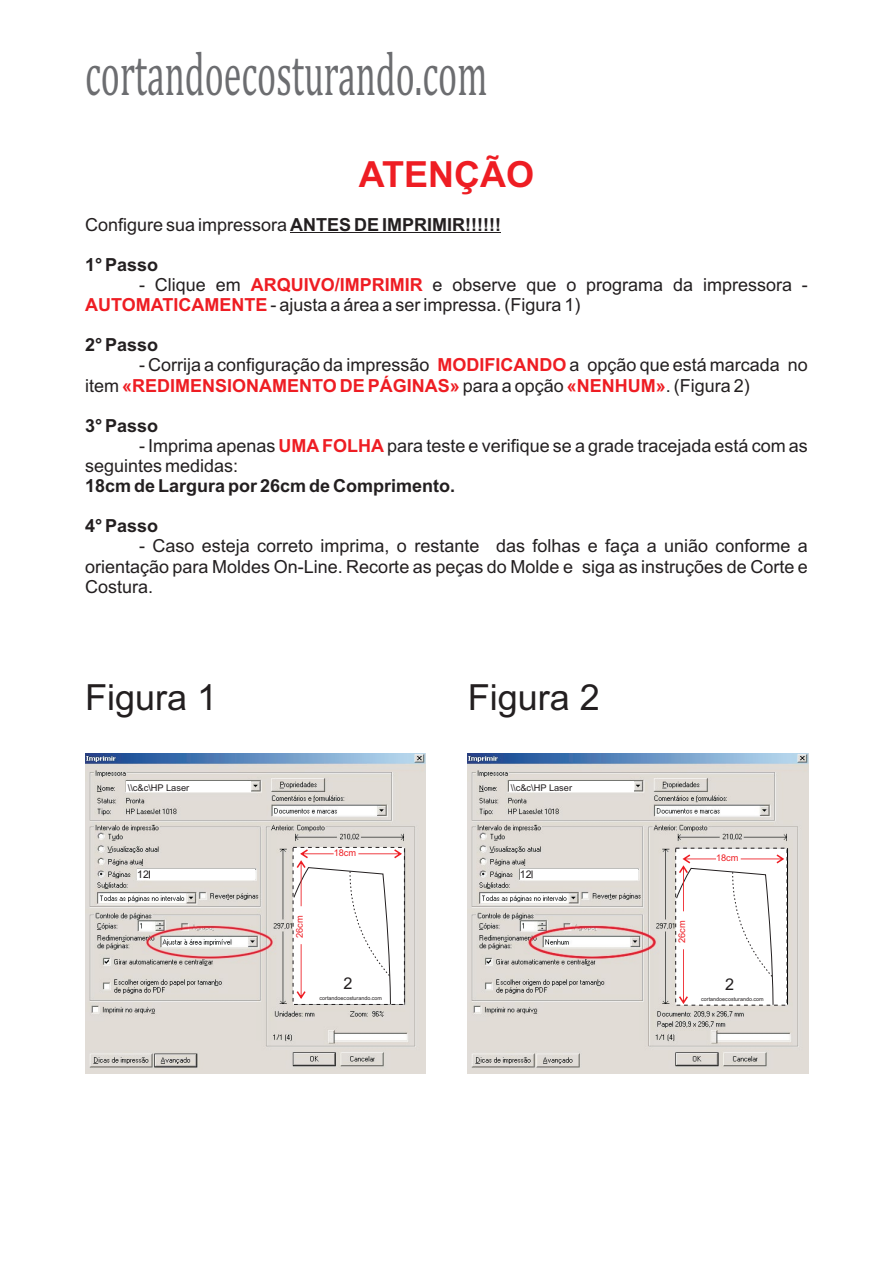
<style>
.page{position:relative;width:893px;height:1263px;background:#fff}
.page>*{position:absolute;margin:0;border:0;box-sizing:border-box;transform-origin:0 0}
.t1{font:61.8px "Cambria";color:#6c6d70;scale:.58 1}
.t2{font:36px "Arial";color:#231f20}
.t3{font:700 36px "Arial";color:#ee1d23}
.t4{font:18px/20.1px "Arial";color:#231f20;text-align:center}
.t5{font:700 18px "Arial";color:#231f20}
.t6{font:16.2px "Arial";color:#231f20}
.t7{font:10.5px "Arial";color:#231f20}
.t8{font:9.3px "Arial";color:#231f20}
.t9{font:9.3px "Arial";color:#ee1d23}
.t10{font:5.4px "Arial";color:#231f20}
.s1{font-weight:700}
.s2{font-weight:700;color:#ee1d23}
</style>
<div class="page">
<img style="left:85px;top:754px;width:340px;height:319px">
<div style="left:126px;top:781px;width:125px;height:10px;background:#fff"></div>
<div style="left:137px;top:869px;width:118px;height:11px;background:#fff"></div>
<svg style="left:292px;top:847px;width:113px;height:158px"></svg>
<img style="left:468px;top:754px;width:340px;height:319px">
<div style="left:509px;top:781px;width:125px;height:11px;background:#fff"></div>
<div style="left:520px;top:869px;width:118px;height:11px;background:#fff"></div>
<svg style="left:675px;top:847px;width:113px;height:159px"></svg>
<hr style="left:290px;top:232px;width:211px;height:1px;background:#231f20">
<h1 class="t1" style="left:85px;top:47px;width:695px">cortandoecosturando.com</h1>
<h2 class="t3" style="left:359px;top:160px;width:177px">ATENÇÃO</h2>
<p class="t4" style="left:85px;top:216px;width:418px">Configure sua impressora <span class="s1">ANTES DE IMPRIMIR!!!!!!</span></p>
<p class="t5" style="left:85px;top:258px;width:75px">1° Passo</p>
<p class="t4" style="left:139px;top:276px;width:103px">- Clique em</p>
<p class="t4" style="left:433px;top:276px;width:377px">e observe que o programa da impressora -</p>
<p class="t4" style="left:85px;top:276px;width:497px"><span class="s2">ARQUIVO/IMPRIMIR<br>AUTOMATICAMENTE</span> - ajusta a área a ser impressa. (Figura 1)</p>
<p class="t5" style="left:85px;top:338px;width:75px">2° Passo</p>
<p class="t4" style="left:85px;top:357px;width:724px;text-align:left;text-indent:54px">- Corrija a configuração da impressão <span class="s2">MODIFICANDO</span> a opção que está marcada no item <span class="s2">«REDIMENSIONAMENTO DE PÁGINAS»</span> para a opção <span class="s2">«NENHUM»</span>. (Figura 2)</p>
<p class="t5" style="left:85px;top:419px;width:75px">3° Passo</p>
<p class="t4" style="left:85px;top:457px;width:155px">seguintes medidas:</p>
<p class="t5" style="left:85px;top:479px;width:372px">18cm de Largura por 26cm de Comprimento.</p>
<p class="t5" style="left:85px;top:519px;width:75px">4° Passo</p>
<p class="t4" style="left:85px;top:538px;width:724px;text-align:justify;text-indent:54px">- Caso esteja correto imprima, o restante das folhas e faça a união conforme a orientação para Moldes On-Line. Recorte as peças do Molde e siga as instruções de Corte e Costura.</p>
<p class="t4" style="left:139px;top:437px;width:670px">- Imprima apenas <span class="s2">UMAFOLHA</span> para teste e verifique se a grade tracejada está com as</p>
<h2 class="t2" style="left:85px;top:684px;width:134px">Figura 1</h2>
<h2 class="t2" style="left:468px;top:684px;width:134px">Figura 2</h2>
<p class="t8" style="left:128px;top:784px;width:63px">\\c&amp;c\HP Laser</p>
<p class="t7" style="left:137px;top:871px;width:13px">12</p>
<p class="t9" style="left:334px;top:849px;width:24px">18cm</p>
<p class="t9" style="left:296px;top:938px;width:24px;rotate:-90deg">26cm</p>
<p class="t6" style="left:343px;top:977px;width:11px">2</p>
<p class="t10" style="left:320px;top:996px;width:64px">cortandoecosturando.com</p>
<p class="t8" style="left:511px;top:784px;width:63px">\\c&amp;c\HP Laser</p>
<p class="t7" style="left:520px;top:871px;width:13px">12</p>
<p class="t9" style="left:716px;top:854px;width:24px">18cm</p>
<p class="t9" style="left:678px;top:943px;width:24px;rotate:-90deg">26cm</p>
<p class="t6" style="left:725px;top:978px;width:11px">2</p>
<p class="t10" style="left:701px;top:997px;width:64px">cortandoecosturando.com</p>
</div>
